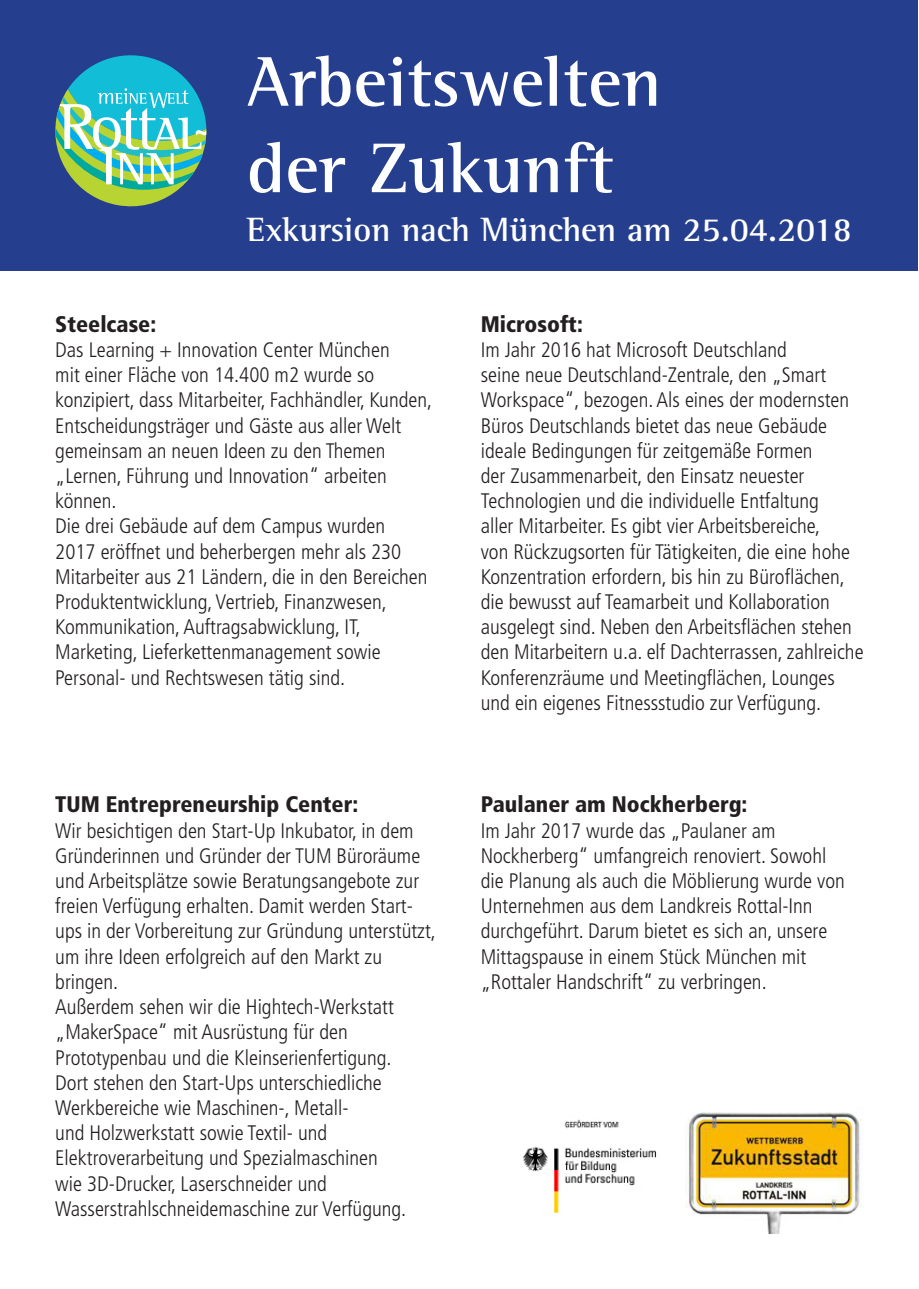
<style>
.page{position:relative;width:919px;height:1289px;background:#fff}
.page>*{position:absolute;margin:0;border:0;box-sizing:border-box;transform-origin:0 0}
.Titel{font:700 72px "Rotis Semi Serif Pro";color:#fff}
.Untertitel{font:700 34.5px "Rotis Semi Serif Pro";color:#fff}
.Text2{font:900 condensed 22.5px "Frutiger LT Pro";color:#231f20}
.Text{font:300 condensed 21px/25.2px "Frutiger LT Pro";color:#231f20}
</style>
<div class="page">
<div style="left:0;top:0;width:917px;height:270px;background:#253f8e"></div>
<svg style="left:55px;top:55px;width:151px;height:152px"></svg>
<img style="left:522px;top:1112px;width:341px;height:121px">
<p class="Titel" style="left:247px;top:38px;width:416px">Arbeitswelten</p>
<p class="Titel" style="left:247px;top:124px;width:368px">der Zukunft</p>
<p class="Untertitel" style="left:247px;top:208px;width:606px">Exkursion nach München am 25.04.2018</p>
<p class="Text2" style="left:55px;top:310px;width:102px">Steelcase:</p>
<p class="Text" style="left:55px;top:337px;width:378px">Das Learning + Innovation Center München<br>mit einer Fläche von 14.400 m2 wurde so konzipiert, dass Mitarbeiter, Fachhändler, Kunden, Entscheidungsträger und Gäste aus aller Welt gemeinsam an neuen Ideen zu den Themen „Lernen, Führung und Innovation“ arbeiten können.</p>
<p class="Text" style="left:55px;top:513px;width:374px">Die drei Gebäude auf dem Campus wurden 2017 eröffnet und beherbergen mehr als 230<br>Mitarbeiter aus 21 Ländern, die in den Bereichen Produktentwicklung, Vertrieb, Finanzwesen, Kommunikation, Auftragsabwicklung, IT, Marketing, Lieferkettenmanagement sowie Personal- und Rechtswesen tätig sind.</p>
<p class="Text2" style="left:55px;top:791px;width:304px">TUM Entrepreneurship Center:</p>
<p class="Text" style="left:55px;top:818px;width:382px">Wir besichtigen den Start-Up Inkubator, in dem Gründerinnen und Gründer der TUM Büroräume und Arbeitsplätze sowie Beratungsangebote zur freien Verfügung erhalten. Damit werden Start&shy;ups in der Vorbereitung zur Gründung unterstützt, um ihre Ideen erfolgreich auf den Markt zu bringen.</p>
<p class="Text" style="left:55px;top:994px;width:352px">Außerdem sehen wir die Hightech-Werkstatt „MakerSpace“ mit Ausrüstung für den Prototypenbau und die Kleinserienfertigung.<br>Dort stehen den Start-Ups unterschiedliche Werkbereiche wie Maschinen-, Metall-<br>und Holzwerkstatt sowie Textil- und Elektroverarbeitung und Spezialmaschinen wie 3D-Drucker, Laserschneider und Wasserstrahlschneidemaschine zur Verfügung.</p>
<p class="Text2" style="left:480px;top:310px;width:104px">Microsoft:</p>
<p class="Text" style="left:480px;top:337px;width:384px">Im Jahr 2016 hat Microsoft Deutschland<br>seine neue Deutschland-Zentrale, den „Smart Workspace“, bezogen. Als eines der modernsten Büros Deutschlands bietet das neue Gebäude ideale Bedingungen für zeitgemäße Formen<br>der Zusammenarbeit, den Einsatz neuester Technologien und die individuelle Entfaltung<br>aller Mitarbeiter. Es gibt vier Arbeitsbereiche,<br>von Rückzugsorten für Tätigkeiten, die eine hohe Konzentration erfordern, bis hin zu Büroflächen, die bewusst auf Teamarbeit und Kollaboration ausgelegt sind. Neben den Arbeitsflächen stehen den Mitarbeitern u.a. elf Dachterrassen, zahlreiche Konferenzräume und Meetingflächen, Lounges und ein eigenes Fitnessstudio zur Verfügung.</p>
<p class="Text2" style="left:480px;top:791px;width:268px">Paulaner am Nockherberg:</p>
<p class="Text" style="left:480px;top:818px;width:365px">Im Jahr 2017 wurde das „Paulaner am Nockherberg“ umfangreich renoviert. Sowohl die Planung als auch die Möblierung wurde von Unternehmen aus dem Landkreis Rottal-Inn durchgeführt. Darum bietet es sich an, unsere Mittagspause in einem Stück München mit „Rottaler Handschrift“ zu verbringen.</p>
</div>
